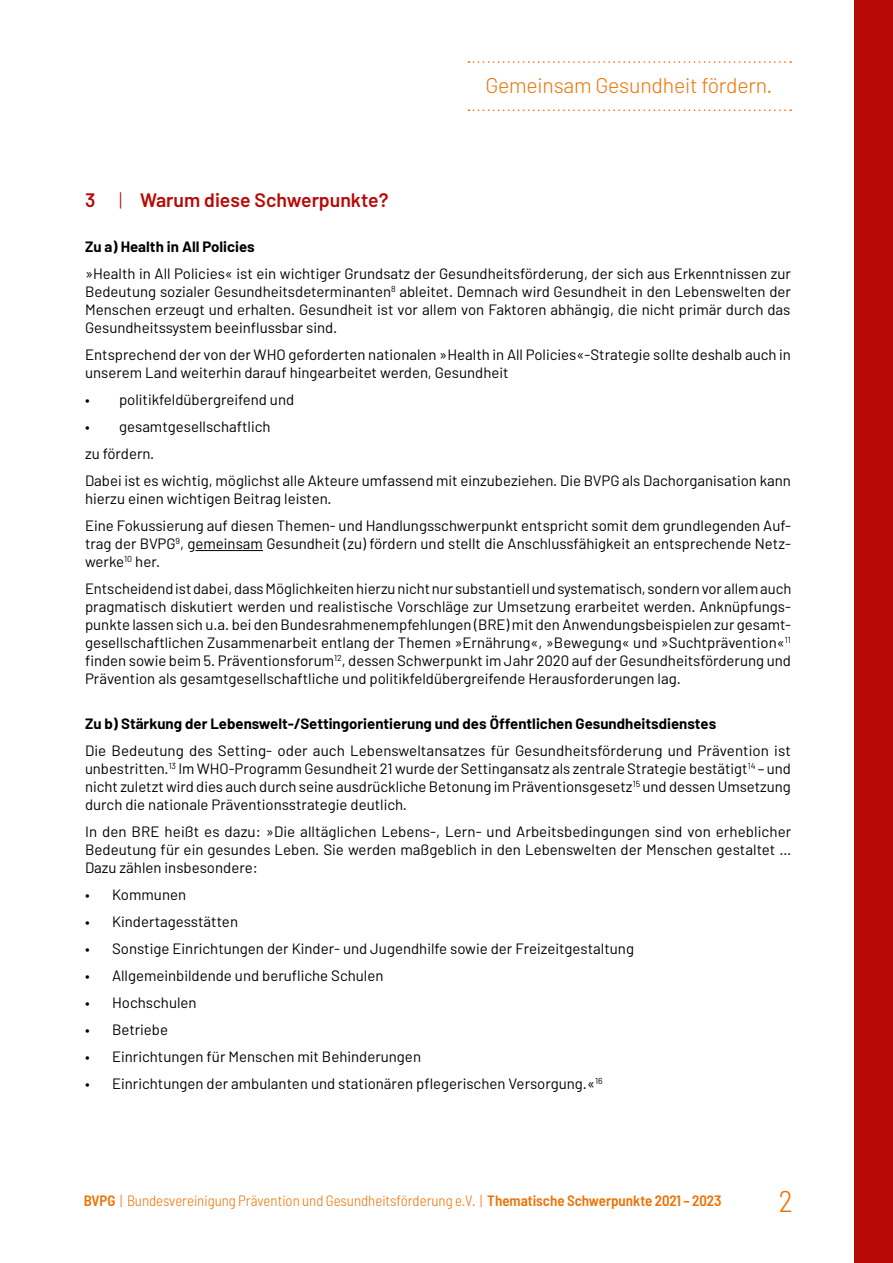
<style>
.page{position:relative;width:893px;height:1263px;background:#fff}
.page>*{position:absolute;margin:0;border:0;box-sizing:border-box;transform-origin:0 0}
.t1{font:300 semi-condensed 30px "Barlow";color:#ee7100}
.t2{font:300 21.3px "Barlow";letter-spacing:-.01em;color:#ee7100}
.t3{font:600 19.5px "Barlow";color:#b70a06}
.t4{font:15px/18px "Barlow";color:#000;text-align:justify}
.t5{font:700 15px "Barlow";color:#000}
.t6{font:300 semi-condensed 15px "Barlow";color:#ee7100}
.s1{font-weight:300}
.s2{font-weight:600}
</style>
<div class="page">
<div style="left:855px;top:0;width:38px;height:1263px;background:#b70a06"></div>
<svg style="left:469px;top:61px;width:322px;height:2px"></svg>
<svg style="left:469px;top:109px;width:322px;height:2px"></svg>
<hr style="left:196px;top:550px;width:67px;height:1px;background:#000">
<h2 class="t2" style="left:485px;top:72px;width:289px">Gemeinsam Gesundheit fördern.</h2>
<h2 class="t3" style="left:85px;top:188px;width:305px">3 <span class="s1">|</span> Warum diese Schwerpunkte?</h2>
<p class="t5" style="left:85px;top:237px;width:171px">Zu a) Health in All Policies</p>
<p class="t4" style="left:85px;top:264px;width:707px">»Health in All Policies« ist ein wichtiger Grundsatz der Gesundheitsförderung, der sich aus Erkenntnissen zur Bedeutung sozialer Gesundheitsdeterminanten<sup>8</sup> ableitet. Demnach wird Gesundheit in den Lebenswelten der Menschen erzeugt und erhalten. Gesundheit ist vor allem von Faktoren abhängig, die nicht primär durch das Gesundheitssystem beeinflussbar sind.</p>
<p class="t4" style="left:85px;top:345px;width:707px">Entsprechend der von der WHO geforderten nationalen »Health in All Policies«-Strategie sollte deshalb auch in unserem Land weiterhin darauf hingearbeitet werden, Gesundheit</p>
<p class="t4" style="left:85px;top:390px;width:211px">• politikfeldübergreifend und</p>
<p class="t4" style="left:85px;top:417px;width:187px">• gesamtgesellschaftlich</p>
<p class="t4" style="left:85px;top:444px;width:71px">zu fördern.</p>
<p class="t4" style="left:85px;top:471px;width:707px">Dabei ist es wichtig, möglichst alle Akteure umfassend mit einzubeziehen. Die BVPG als Dachorganisation kann hierzu einen wichtigen Beitrag leisten.</p>
<p class="t4" style="left:85px;top:516px;width:707px">Eine Fokussierung auf diesen Themen- und Handlungsschwerpunkt entspricht somit dem grundlegenden Auf&shy;trag der BVPG<sup>9</sup>, gemeinsam Gesundheit (zu) fördern und stellt die Anschlussfähigkeit an entsprechende Netz&shy;werke<sup>10</sup> her.</p>
<p class="t4" style="left:85px;top:579px;width:708px">Entscheidend ist dabei, dass Möglichkeiten hierzu nicht nur substantiell und systematisch, sondern vor allem auch pragmatisch diskutiert werden und realistische Vorschläge zur Umsetzung erarbeitet werden. Anknüpfungs&shy;punkte lassen sich u.a. bei den Bundesrahmenempfehlungen (BRE) mit den Anwendungsbeispielen zur gesamt&shy;gesellschaftlichen Zusammenarbeit entlang der Themen »Ernährung«, »Bewegung« und »Suchtprävention«<sup>11 </sup>finden sowie beim 5. Präventionsforum<sup>12</sup>, dessen Schwerpunkt im Jahr 2020 auf der Gesundheitsförderung und Prävention als gesamtgesellschaftliche und politikfeldübergreifende Herausforderungen lag.</p>
<p class="t5" style="left:85px;top:714px;width:633px">Zu b) Stärkung der Lebenswelt-/Settingorientierung und des Öffentlichen Gesundheitsdienstes</p>
<p class="t4" style="left:85px;top:741px;width:707px">Die Bedeutung des Setting- oder auch Lebensweltansatzes für Gesundheitsförderung und Prävention ist unbestritten.<sup>13</sup> Im WHO-Programm Gesundheit 21 wurde der Settingansatz als zentrale Strategie bestätigt<sup>14</sup> – und nicht zuletzt wird dies auch durch seine ausdrückliche Betonung im Präventionsgesetz<sup>15</sup> und dessen Umsetzung durch die nationale Präventionsstrategie deutlich.</p>
<p class="t4" style="left:85px;top:822px;width:708px">In den BRE heißt es dazu: »Die alltäglichen Lebens-, Lern- und Arbeitsbedingungen sind von erheblicher Bedeutung für ein gesundes Leben. Sie werden maßgeblich in den Lebenswelten der Menschen gestaltet … Dazu zählen insbesondere:</p>
<p class="t4" style="left:85px;top:885px;width:103px">• Kommunen</p>
<p class="t4" style="left:85px;top:912px;width:155px">• Kindertagesstätten</p>
<p class="t4" style="left:85px;top:939px;width:550px">• Sonstige Einrichtungen der Kinder- und Jugendhilfe sowie der Freizeitgestaltung</p>
<p class="t4" style="left:85px;top:966px;width:300px">• Allgemeinbildende und berufliche Schulen</p>
<p class="t4" style="left:85px;top:993px;width:113px">• Hochschulen</p>
<p class="t4" style="left:85px;top:1020px;width:85px">• Betriebe</p>
<p class="t4" style="left:85px;top:1047px;width:338px">• Einrichtungen für Menschen mit Behinderungen</p>
<p class="t4" style="left:85px;top:1074px;width:519px">• Einrichtungen der ambulanten und stationären pflegerischen Versorgung.«<sup>16</sup></p>
<p class="t6" style="left:84px;top:1191px;width:639px"><span class="s2">BVPG</span> | Bundesvereinigung Prävention und Gesundheitsförderung e.V. | <span class="s2">Thematische Schwerpunkte 2021 – 2023</span></p>
<h1 class="t1" style="left:779px;top:1182px;width:15px">2</h1>
</div>
